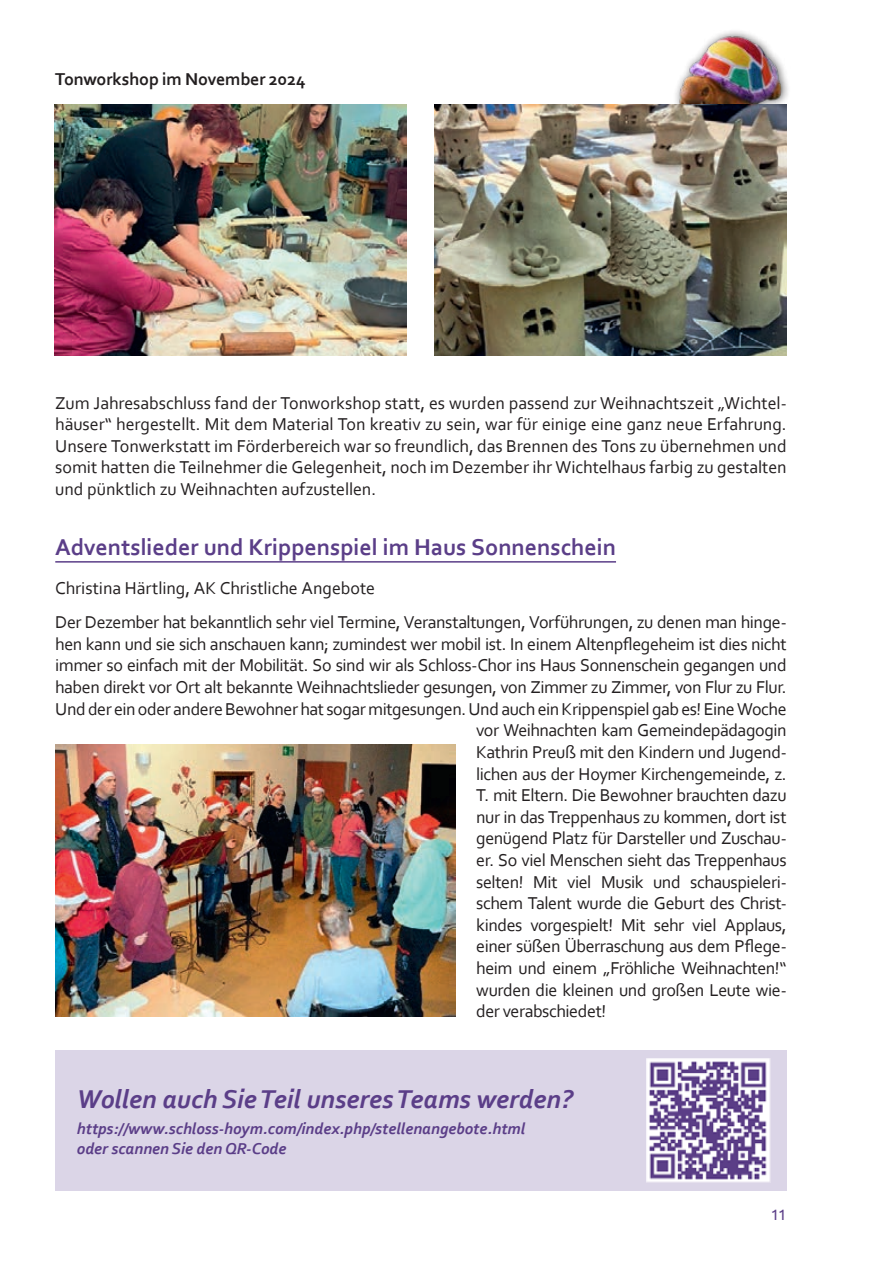
<style>
.page{position:relative;width:893px;height:1263px;background:#fff}
.page>*{position:absolute;margin:0;border:0;box-sizing:border-box;transform-origin:0 0}
.t1{font:italic 700 27px "Corbel";color:#5b3e88}
.t2{font:700 24px "Corbel";color:#5b3e88}
.t3{font:18px/21.6px "Corbel";letter-spacing:-.025em;color:#231f20;text-align:justify}
.t4{font:18px "Corbel";letter-spacing:-.005em;color:#231f20}
.t5{font:700 18px "Corbel";letter-spacing:-.01em;color:#231f20}
.t6{font:italic 700 16.5px/19.8px "Corbel";color:#5b3e88}
.t7{font:15px "Ubuntu";color:#5b3e88}
</style>
<div class="page">
<img style="left:55px;top:105px;width:352px;height:250px">
<hr style="left:55px;top:561px;width:561px;height:2px;background:#5b3e88">
<img style="left:55px;top:745px;width:400px;height:272px">
<img style="left:670px;top:31px;width:118px;height:108px">
<img style="left:434px;top:105px;width:352px;height:250px">
<div style="left:56px;top:1050px;width:731px;height:141px;background:#dbd5e7"></div>
<img style="left:647px;top:1059px;width:123px;height:123px">
<p class="t5" style="left:55px;top:67px;width:252px">Tonworkshop im November 2024</p>
<p class="t3" style="left:55px;top:391px;width:733px">Zum Jahresabschluss fand der Tonworkshop statt, es wurden passend zur Weihnachtszeit „Wichtel&shy;häuser“ hergestellt. Mit dem Material Ton kreativ zu sein, war für einige eine ganz neue Erfahrung.<br>Unsere Tonwerkstatt im Förderbereich war so freundlich, das Brennen des Tons zu übernehmen und somit hatten die Teilnehmer die Gelegenheit, noch im Dezember ihr Wichtelhaus farbig zu gestalten und pünktlich zu Weihnachten aufzustellen.</p>
<h2 class="t2" style="left:55px;top:532px;width:562px">Adventslieder und Krippenspiel im Haus Sonnenschein</h2>
<p class="t4" style="left:55px;top:576px;width:321px">Christina Härtling, AK Christliche Angebote</p>
<p class="t3" style="left:55px;top:611px;width:733px">Der Dezember hat bekanntlich sehr viel Termine, Veranstaltungen, Vorführungen, zu denen man hinge-</p>
<p class="t3" style="left:55px;top:633px;width:733px">hen kann und sie sich anschauen kann; zumindest wer mobil ist. In einem Altenpflegeheim ist dies nicht</p>
<p class="t3" style="left:55px;top:654px;width:733px">immer so einfach mit der Mobilität. So sind wir als Schloss-Chor ins Haus Sonnenschein gegangen und</p>
<p class="t3" style="left:55px;top:676px;width:733px">haben direkt vor Ort alt bekannte Weihnachtslieder gesungen, von Zimmer zu Zimmer, von Flur zu Flur.</p>
<p class="t3" style="left:55px;top:697px;width:733px">Und der ein oder andere Bewohner hat sogar mitgesungen. Und auch ein Krippenspiel gab es! Eine Woche</p>
<p class="t3" style="left:476px;top:719px;width:312px">vor Weihnachten kam Gemeindepädagogin</p>
<p class="t3" style="left:476px;top:741px;width:312px">Kathrin Preuß mit den Kindern und Jugend-</p>
<p class="t3" style="left:476px;top:762px;width:312px">lichen aus der Hoymer Kirchengemeinde, z.</p>
<p class="t3" style="left:476px;top:784px;width:312px">T. mit Eltern. Die Bewohner brauchten dazu</p>
<p class="t3" style="left:476px;top:805px;width:312px">nur in das Treppenhaus zu kommen, dort ist</p>
<p class="t3" style="left:476px;top:827px;width:312px">genügend Platz für Darsteller und Zuschau-</p>
<p class="t3" style="left:476px;top:849px;width:312px">er. So viel Menschen sieht das Treppenhaus</p>
<p class="t3" style="left:476px;top:870px;width:312px">selten! Mit viel Musik und schauspieleri-</p>
<p class="t3" style="left:476px;top:892px;width:312px">schem Talent wurde die Geburt des Christ-</p>
<p class="t3" style="left:476px;top:913px;width:312px">kindes vorgespielt! Mit sehr viel Applaus,</p>
<p class="t3" style="left:476px;top:935px;width:312px">einer süßen Überraschung aus dem Pflege-</p>
<p class="t3" style="left:476px;top:957px;width:312px">heim und einem „Fröhliche Weihnachten!“</p>
<p class="t3" style="left:476px;top:978px;width:312px">wurden die kleinen und großen Leute wie-</p>
<p class="t3" style="left:476px;top:1000px;width:131px">der verabschiedet!</p>
<h1 class="t1" style="left:77px;top:1082px;width:498px">Wollen auch Sie Teil unseres Teams werden?</h1>
<p class="t6" style="left:77px;top:1118px;width:450px">https://www.schloss-hoym.com/index.php/stellenangebote.html oder scannen Sie den QR-Code</p>
<p class="t7" style="left:771px;top:1206px;width:17px">11</p>
</div>
